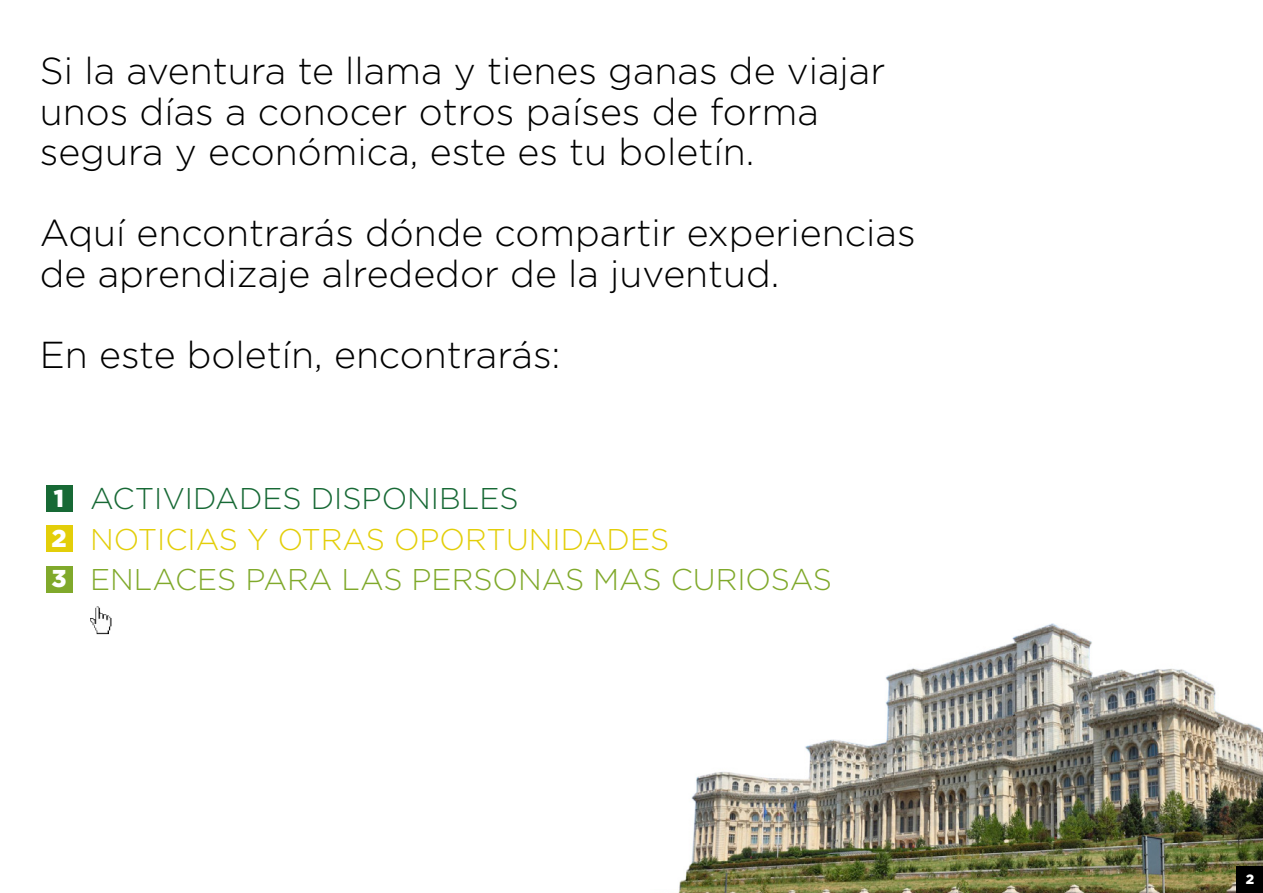
<style>
.page{position:relative;width:1263px;height:893px;background:#fff}
.page>*{position:absolute;margin:0;border:0;box-sizing:border-box;transform-origin:0 0}
.t1{font:300 37.5px/40.5px "Gotham";color:#000}
.t2{font:300 30px "Gotham";color:#80a92b}
.t3{font:300 30px "Gotham";color:#e3ce09}
.t4{font:300 30px "Gotham";color:#176935}
.t5{font:900 24.3px/40.3px "Gotham";color:#fff;text-align:justify}
.t6{font:900 13.5px "Gotham";color:#fff}
</style>
<div class="page">
<img style="left:678px;top:623px;width:585px;height:270px">
<div style="left:1237px;top:867px;width:26px;height:26px;background:#000"></div>
<div style="left:46px;top:566px;width:26px;height:26px;background:#80a92b"></div>
<div style="left:46px;top:485px;width:26px;height:26px;background:#176935"></div>
<div style="left:46px;top:526px;width:26px;height:26px;background:#e3ce09"></div>
<img style="left:90px;top:607px;width:22px;height:27px">
<p class="t1" style="left:40px;top:49px;width:847px">Si la aventura te llama y tienes ganas de viajar unos días a conocer otros países de forma segura y económica, este es tu boletín.</p>
<p class="t1" style="left:40px;top:211px;width:877px">Aquí encontrarás dónde compartir experiencias de aprendizaje alrededor de la juventud.</p>
<p class="t1" style="left:40px;top:333px;width:522px">En este boletín, encontrarás:</p>
<p class="t5" style="left:51px;top:477px;width:17px">1<br>2<br>3</p>
<p class="t4" style="left:90px;top:480px;width:430px">ACTIVIDADES DISPONIBLES</p>
<p class="t3" style="left:90px;top:520px;width:581px">NOTICIAS Y OTRAS OPORTUNIDADES</p>
<p class="t2" style="left:90px;top:561px;width:743px">ENLACES PARA LAS PERSONAS MAS CURIOSAS</p>
<p class="t6" style="left:1246px;top:869px;width:10px">2</p>
</div>
